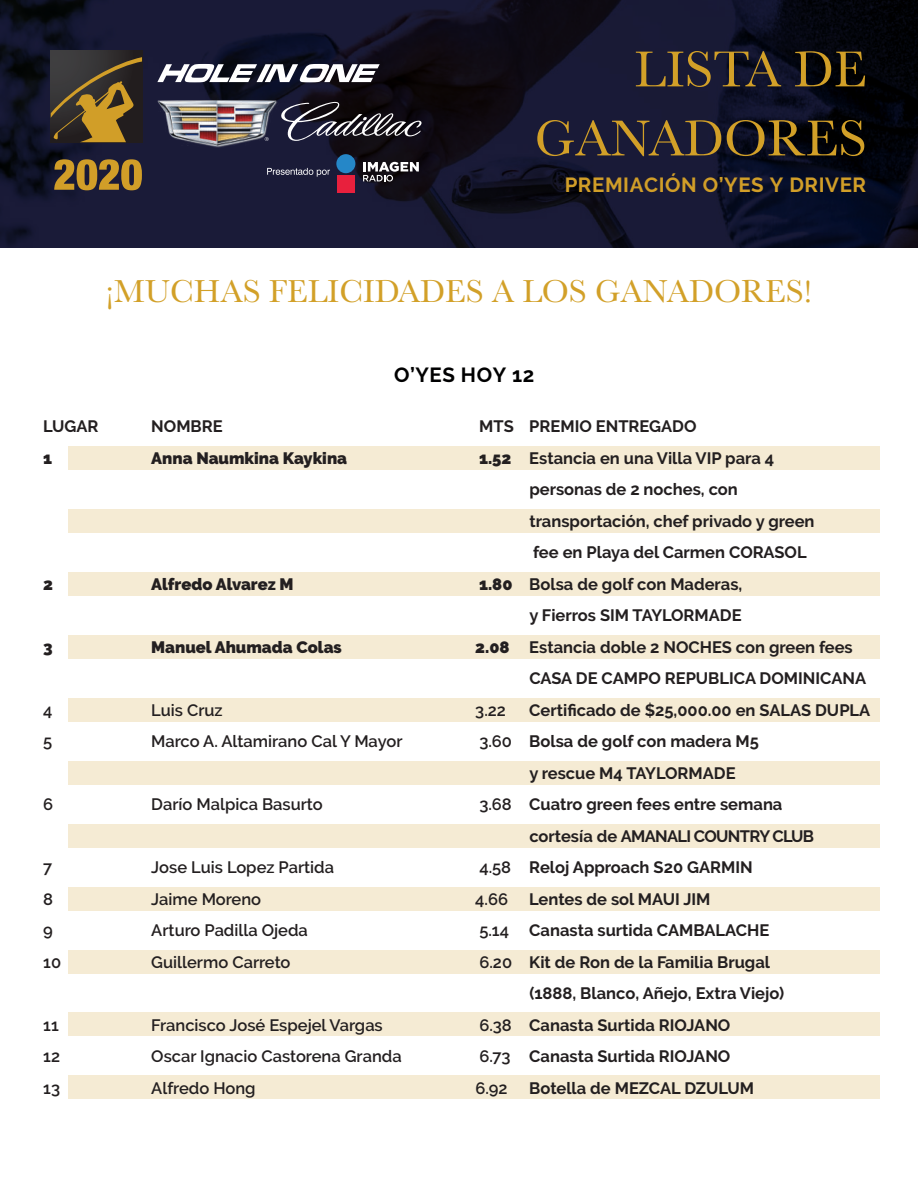
<style>
.page{position:relative;width:918px;height:1188px;background:#fff}
.page>*{position:absolute;margin:0;border:0;box-sizing:border-box;transform-origin:0 0}
.t1{font:52.5px/69px "Baskerville";color:#d2a028;text-align:right}
.t2{font:33px "Baskerville";color:#d2a028}
.t3{font:700 20.4px "Raleway";letter-spacing:.03em;color:#d19e28}
.t4{font:700 20.4px "Raleway";letter-spacing:.025em;color:#000001}
.t5{font:700 16.5px/31.5px "Raleway";color:#231f20}
.t6{font:600 16.5px "Raleway";color:#231f20}
.t7{font:900 16.5px "Raleway";color:#231f20}
.s1{font-weight:900}
.s2{font-weight:600}
</style>
<div class="page">
<div style="left:68px;top:510px;width:812px;height:23px;background:#f5ebd4"></div>
<div style="left:68px;top:447px;width:812px;height:23px;background:#f5ebd4"></div>
<div style="left:68px;top:573px;width:812px;height:23px;background:#f5ebd4"></div>
<div style="left:68px;top:636px;width:812px;height:23px;background:#f5ebd4"></div>
<div style="left:68px;top:698px;width:812px;height:24px;background:#f5ebd4"></div>
<div style="left:68px;top:761px;width:812px;height:23px;background:#f5ebd4"></div>
<div style="left:68px;top:824px;width:812px;height:23px;background:#f5ebd4"></div>
<div style="left:68px;top:950px;width:812px;height:23px;background:#f5ebd4"></div>
<div style="left:68px;top:887px;width:812px;height:23px;background:#f5ebd4"></div>
<div style="left:68px;top:1013px;width:812px;height:23px;background:#f5ebd4"></div>
<div style="left:68px;top:1076px;width:812px;height:23px;background:#f5ebd4"></div>
<svg style="left:0;top:0;width:918px;height:248px;background:#111227"></svg>
<svg style="left:157px;top:64px;width:223px;height:18px"></svg>
<div style="left:51px;top:51px;width:91px;height:91px;background:linear-gradient(to right,#454547,#231f20)"></div>
<svg style="left:51px;top:57px;width:91px;height:85px;background:#5e4d2b"></svg>
<img style="left:158px;top:146px;width:121px;height:1px">
<img style="left:156px;top:100px;width:123px;height:46px">
<svg style="left:281px;top:102px;width:141px;height:39px;background:#3c3942"></svg>
<svg style="left:265px;top:137px;width:4px;height:4px"></svg>
<svg style="left:267px;top:168px;width:63px;height:9px"></svg>
<svg style="left:363px;top:162px;width:56px;height:20px"></svg>
<div style="left:337px;top:175px;width:17px;height:17px;background:#e8203d"></div>
<div style="left:336px;top:154px;width:19px;height:19px;background:#2587c8;border-radius:50%"></div>
<svg style="left:54px;top:159px;width:88px;height:31px;background:#8d6d2d"></svg>
<h1 class="t1" style="left:535px;top:36px;width:334px">LISTA DE<br>GANADORES</h1>
<p class="t3" style="left:565px;top:173px;width:303px">PREMIACIÓN O’YES Y DRIVER</p>
<h2 class="t2" style="left:106px;top:270px;width:708px">¡MUCHAS FELICIDADES A LOS GANADORES!</h2>
<p class="t4" style="left:394px;top:363px;width:142px">O’YES HOY 12</p>
<p class="t5" style="left:43px;top:411px;width:57px">LUGAR</p>
<p class="t5" style="left:151px;top:411px;width:73px">NOMBRE</p>
<p class="t5" style="left:479px;top:411px;width:219px">MTS PREMIO ENTREGADO</p>
<p class="t7" style="left:43px;top:448px;width:11px">1</p>
<p class="t7" style="left:151px;top:448px;width:197px">Anna Naumkina Kaykina</p>
<p class="t5" style="left:529px;top:442px;width:287px;text-indent:-50px"><span class="s1">1.52</span> Estancia en una Villa VIP para 4 personas de 2 noches, con transportación, chef privado y green fee en Playa del Carmen CORASOL</p>
<p class="t7" style="left:43px;top:574px;width:11px">2</p>
<p class="t7" style="left:151px;top:574px;width:144px">Alfredo Alvarez M</p>
<p class="t5" style="left:479px;top:568px;width:265px;text-align:right"><span class="s1">1.80</span> Bolsa de golf con Maderas, y Fierros SIM TAYLORMADE</p>
<p class="t7" style="left:43px;top:637px;width:11px">3</p>
<p class="t7" style="left:151px;top:637px;width:192px">Manuel Ahumada Colas</p>
<p class="t5" style="left:529px;top:631px;width:338px;text-indent:-54px"><span class="s1">2.08</span> Estancia doble 2 NOCHES con green fees<br>CASA DE CAMPO REPUBLICA DOMINICANA</p>
<p class="t6" style="left:43px;top:700px;width:11px">4</p>
<p class="t6" style="left:151px;top:700px;width:73px">Luis Cruz</p>
<p class="t6" style="left:475px;top:700px;width:32px">3.22</p>
<p class="t5" style="left:529px;top:694px;width:343px">Certificado de $25,000.00 en SALAS DUPLA</p>
<p class="t6" style="left:43px;top:732px;width:11px">5</p>
<p class="t6" style="left:151px;top:732px;width:253px">Marco A. Altamirano Cal Y Mayor</p>
<p class="t5" style="left:529px;top:726px;width:231px;text-indent:-50px"><span class="s2">3.60</span> Bolsa de golf con madera M5 y rescue M4 TAYLORMADE</p>
<p class="t6" style="left:43px;top:795px;width:12px">6</p>
<p class="t6" style="left:151px;top:795px;width:173px">Darío Malpica Basurto</p>
<p class="t5" style="left:529px;top:789px;width:286px;text-indent:-50px"><span class="s2">3.68</span> Cuatro green fees entre semana cortesía de AMANALI COUNTRY CLUB</p>
<p class="t6" style="left:43px;top:858px;width:11px">7</p>
<p class="t6" style="left:151px;top:858px;width:184px">Jose Luis Lopez Partida</p>
<p class="t5" style="left:479px;top:852px;width:275px"><span class="s2">4.58</span> Reloj Approach S20 GARMIN</p>
<p class="t6" style="left:43px;top:889px;width:11px">8</p>
<p class="t6" style="left:151px;top:889px;width:111px">Jaime Moreno</p>
<p class="t6" style="left:475px;top:889px;width:34px">4.66</p>
<p class="t5" style="left:529px;top:883px;width:183px">Lentes de sol MAUI JIM</p>
<p class="t6" style="left:43px;top:921px;width:11px">9</p>
<p class="t6" style="left:151px;top:921px;width:158px">Arturo Padilla Ojeda</p>
<p class="t5" style="left:479px;top:915px;width:291px"><span class="s2">5.14</span> Canasta surtida CAMBALACHE</p>
<p class="t6" style="left:43px;top:952px;width:19px">10</p>
<p class="t6" style="left:151px;top:952px;width:141px">Guillermo Carreto</p>
<p class="t5" style="left:529px;top:946px;width:256px;text-indent:-50px"><span class="s2">6.20</span> Kit de Ron de la Familia Brugal (1888, Blanco, Añejo, Extra Viejo)</p>
<p class="t6" style="left:43px;top:1015px;width:17px">11</p>
<p class="t6" style="left:151px;top:1015px;width:233px">Francisco José Espejel Vargas</p>
<p class="t5" style="left:479px;top:1009px;width:253px"><span class="s2">6.38</span> Canasta Surtida RIOJANO</p>
<p class="t6" style="left:43px;top:1047px;width:18px">12</p>
<p class="t6" style="left:151px;top:1047px;width:252px">Oscar Ignacio Castorena Granda</p>
<p class="t5" style="left:479px;top:1041px;width:253px"><span class="s2">6.73</span> Canasta Surtida RIOJANO</p>
<p class="t6" style="left:43px;top:1078px;width:18px">13</p>
<p class="t6" style="left:151px;top:1078px;width:106px">Alfredo Hong</p>
<p class="t6" style="left:475px;top:1078px;width:34px">6.92</p>
<p class="t5" style="left:529px;top:1072px;width:226px">Botella de MEZCAL DZULUM</p>
</div>
